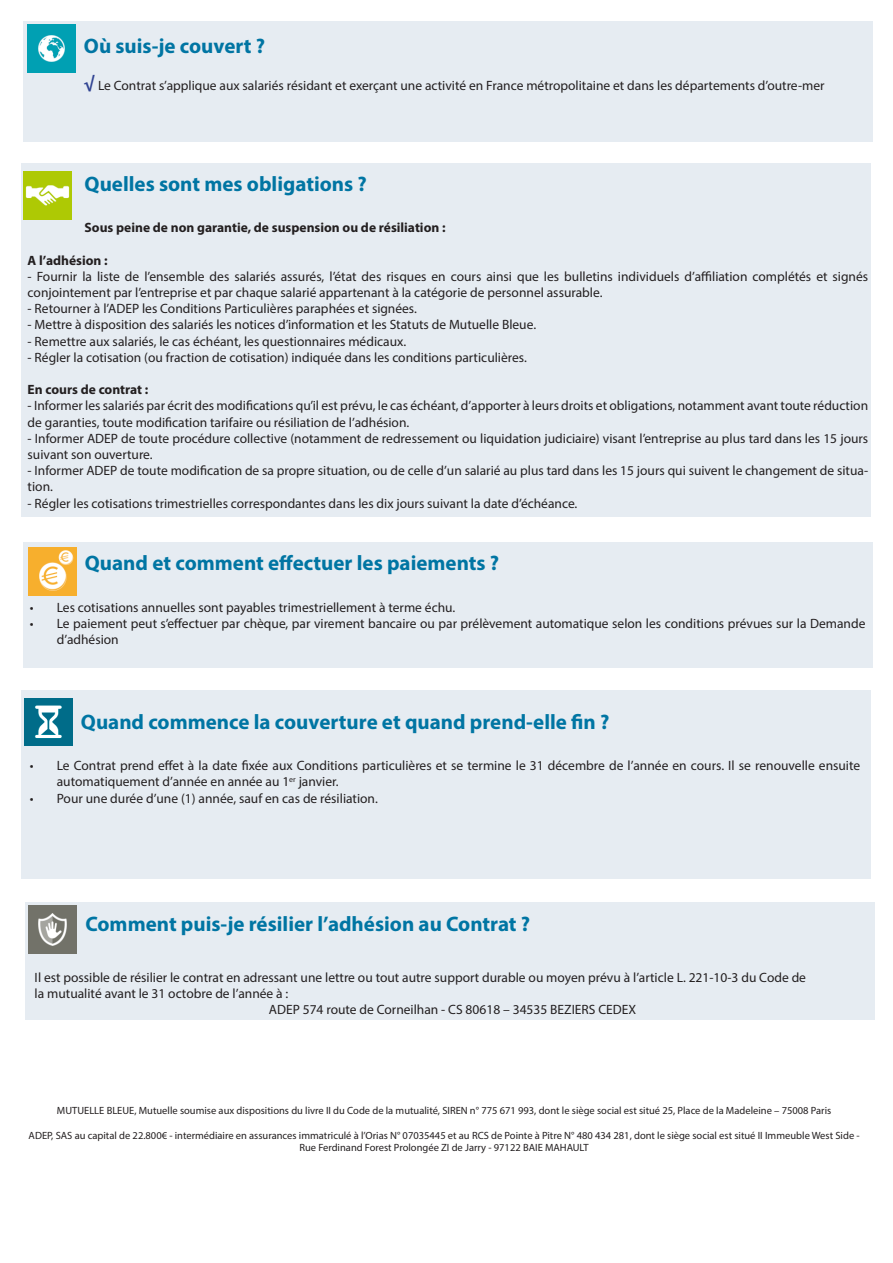
<style>
.page{position:relative;width:893px;height:1263px;background:#fff}
.page>*{position:absolute;margin:0;border:0;box-sizing:border-box;transform-origin:0 0}
.t1{font:700 21px "Myriad Pro";color:#0075a3}
.t2{font:13.5px/16.2px "Myriad Pro";color:#231f20}
.t3{font:700 13.5px "Myriad Pro";color:#231f20}
.t4{font:10.5px/12.6px "Myriad Pro";color:#231f20;text-align:center}
.s1{font-weight:700;font-size:18px;color:#304392}
</style>
<div class="page">
<div style="left:26px;top:902px;width:849px;height:118px;background:#e6ecf2"></div>
<img style="left:29px;top:906px;width:48px;height:47px">
<div style="left:24px;top:542px;width:849px;height:125px;background:#e6ecf2"></div>
<div style="left:21px;top:691px;width:849px;height:188px;background:#e6ecf2"></div>
<div style="left:23px;top:21px;width:849px;height:121px;background:#e6ecf2"></div>
<div style="left:21px;top:163px;width:850px;height:354px;background:#e6ecf2"></div>
<img style="left:24px;top:172px;width:48px;height:48px">
<img style="left:28px;top:547px;width:48px;height:48px">
<img style="left:24px;top:698px;width:48px;height:48px">
<img style="left:27px;top:25px;width:48px;height:48px">
<h1 class="t1" style="left:84px;top:32px;width:183px">Où suis-je couvert ?</h1>
<p class="t2" style="left:84px;top:78px;width:742px"><span class="s1">√</span> Le Contrat s’applique aux salariés résidant et exerçant une activité en France métropolitaine et dans les départements d’outre-mer</p>
<h1 class="t1" style="left:85px;top:170px;width:284px">Quelles sont mes obligations ?</h1>
<p class="t3" style="left:85px;top:219px;width:362px">Sous peine de non garantie, de suspension ou de résiliation :</p>
<p class="t3" style="left:28px;top:251px;width:82px">A l’adhésion :</p>
<p class="t2" style="left:28px;top:268px;width:842px">- Fournir la liste de l’ensemble des salariés assurés, l’état des risques en cours ainsi que les bulletins individuels d’affiliation complétés et signés conjointement par l’entreprise et par chaque salarié appartenant à la catégorie de personnel assurable.</p>
<p class="t2" style="left:28px;top:300px;width:391px">- Retourner à l’ADEP les Conditions Particulières paraphées et signées.</p>
<p class="t2" style="left:28px;top:317px;width:510px">- Mettre à disposition des salariés les notices d’information et les Statuts de Mutuelle Bleue.</p>
<p class="t2" style="left:28px;top:333px;width:380px">- Remettre aux salariés, le cas échéant, les questionnaires médicaux.</p>
<p class="t2" style="left:28px;top:349px;width:501px">- Régler la cotisation (ou fraction de cotisation) indiquée dans les conditions particulières.</p>
<p class="t3" style="left:28px;top:381px;width:122px">En cours de contrat :</p>
<p class="t2" style="left:28px;top:398px;width:842px">- Informer les salariés par écrit des modifications qu’il est prévu, le cas échéant, d’apporter à leurs droits et obligations, notamment avant toute réduction de garanties, toute modification tarifaire ou résiliation de l’adhésion.</p>
<p class="t2" style="left:28px;top:430px;width:842px">- Informer ADEP de toute procédure collective (notamment de redressement ou liquidation judiciaire) visant l’entreprise au plus tard dans les 15 jours suivant son ouverture.</p>
<p class="t2" style="left:28px;top:462px;width:842px">- Informer ADEP de toute modification de sa propre situation, ou de celle d’un salarié au plus tard dans les 15 jours qui suivent le changement de situa&shy;tion.</p>
<p class="t2" style="left:28px;top:495px;width:551px">- Régler les cotisations trimestrielles correspondantes dans les dix jours suivant la date d’échéance.</p>
<h1 class="t1" style="left:85px;top:550px;width:416px">Quand et comment effectuer les paiements ?</h1>
<p class="t2" style="left:30px;top:599px;width:427px">• Les cotisations annuelles sont payables trimestriellement à terme échu.</p>
<p class="t2" style="left:57px;top:615px;width:810px;text-indent:-27px">• Le paiement peut s’effectuer par chèque, par virement bancaire ou par prélèvement automatique selon les conditions prévues sur la Demande d’adhésion</p>
<h1 class="t1" style="left:81px;top:708px;width:530px">Quand commence la couverture et quand prend-elle fin ?</h1>
<p class="t2" style="left:57px;top:757px;width:805px;text-indent:-27px">• Le Contrat prend effet à la date fixée aux Conditions particulières et se termine le 31 décembre de l’année en cours. Il se renouvelle ensuite automatiquement d’année en année au 1<sup>er</sup> janvier.</p>
<p class="t2" style="left:30px;top:790px;width:350px">• Pour une durée d’une (1) année, sauf en cas de résiliation.</p>
<h1 class="t1" style="left:85px;top:910px;width:446px">Comment puis-je résilier l’adhésion au Contrat ?</h1>
<p class="t2" style="left:35px;top:969px;width:773px">Il est possible de résilier le contrat en adressant une lettre ou tout autre support durable ou moyen prévu à l’article L. 221-10-3 du Code de</p>
<p class="t2" style="left:35px;top:985px;width:255px">la mutualité avant le 31 octobre de l’année à :</p>
<p class="t2" style="left:269px;top:1001px;width:369px">ADEP 574 route de Corneilhan - CS 80618 – 34535 BEZIERS CEDEX</p>
<p class="t4" style="left:57px;top:1103px;width:776px">MUTUELLE BLEUE, Mutuelle soumise aux dispositions du livre II du Code de la mutualité, SIREN n° 775 671 993, dont le siège social est situé 25, Place de la Madeleine – 75008 Paris</p>
<p class="t4" style="left:29px;top:1129px;width:833px">ADEP, SAS au capital de 22.800€ - intermédiaire en assurances immatriculé à l’Orias N° 07035445 et au RCS de Pointe à Pitre N° 480 434 281, dont le siège social est situé II Immeuble West Side -<br>Rue Ferdinand Forest Prolongée ZI de Jarry - 97122 BAIE MAHAULT</p>
</div>
